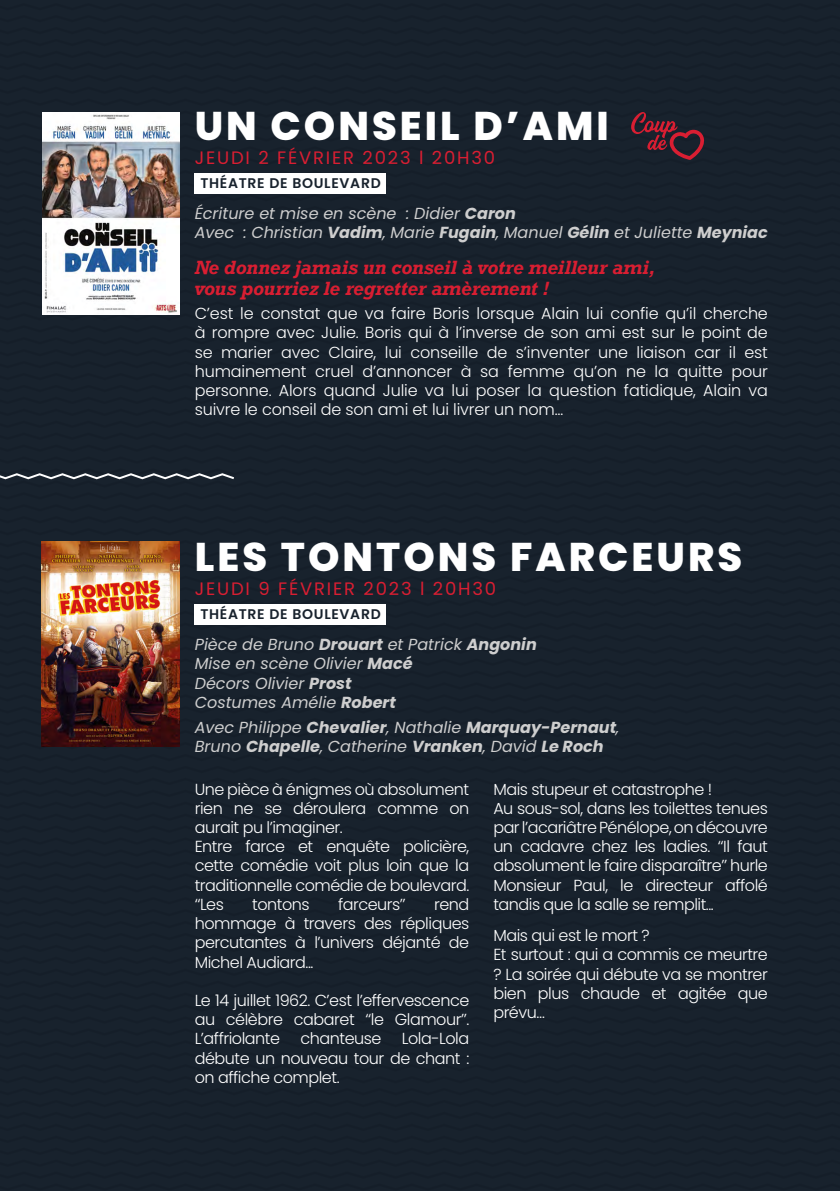
<style>
.page{position:relative;width:840px;height:1191px;background:#fff}
.page>*{position:absolute;margin:0;border:0;box-sizing:border-box;transform-origin:0 0}
.t1{font:800 40px "Poppins";letter-spacing:.075em;color:#fff}
.t2{font:italic 700 18px/21.6px "Rockwell";letter-spacing:-.01em;color:#d91e32}
.t3{font:18px "Poppins";letter-spacing:.1em;color:#d91e32}
.t4{font:300 16px/19.2px "Poppins";letter-spacing:-.03em;color:#fff;text-align:justify}
.t5{font:italic 16px/19.2px "Poppins";color:#cecece}
.t6{font:italic 700 16px/19.2px "Poppins";color:#cecece}
.t7{font:600 14px "Poppins";letter-spacing:.05em;color:#18222d}
.s1{font-weight:700}
.s2{font-weight:400}
</style>
<div class="page">
<div style="left:0;top:585px;width:839px;height:606px;background:#18222d"></div>
<div style="left:0;top:0;width:839px;height:584px;background:#18222d"></div>
<div style="left:195px;top:173px;width:191px;height:20px;background:#fff"></div>
<img style="left:43px;top:112px;width:136px;height:202px">
<div style="left:194px;top:604px;width:192px;height:20px;background:#fff"></div>
<img style="left:41px;top:541px;width:138px;height:205px">
<img style="left:99px;top:541px;width:21px;height:12px">
<svg style="left:0;top:472px;width:236px;height:9px;background:#4d545d"></svg>
<svg style="left:630px;top:111px;width:74px;height:49px;background:#41202d"></svg>
<h1 class="t1" style="left:195px;top:103px;width:415px">UN CONSEIL D’AMI</h1>
<p class="t3" style="left:195px;top:147px;width:302px">JEUDI 2 FÉVRIER 2023 l 20H30</p>
<p class="t7" style="left:200px;top:175px;width:182px">THÉATRE DE BOULEVARD</p>
<p class="t5" style="left:195px;top:204px;width:574px">Écriture et mise en scène : Didier <span class="s1">Caron<br></span>Avec : Christian <span class="s1">Vadim</span>, Marie <span class="s1">Fugain</span>, Manuel <span class="s1">Gélin</span> et Juliette <span class="s1">Meyniac</span></p>
<p class="t2" style="left:195px;top:256px;width:462px">Ne donnez jamais un conseil à votre meilleur ami, vous pourriez le regretter amèrement !</p>
<p class="t4" style="left:195px;top:304px;width:574px">C’est le constat que va faire Boris lorsque Alain lui confie qu’il cherche à rompre avec Julie. Boris qui à l’inverse de son ami est sur le point de se marier avec Claire, lui conseille de s’inventer une liaison car il est humainement cruel d’annoncer à sa femme qu’on ne la quitte pour personne. Alors quand Julie va lui poser la question fatidique, Alain va suivre le conseil de son ami et lui livrer un nom…</p>
<h1 class="t1" style="left:195px;top:533px;width:548px">LES TONTONS FARCEURS</h1>
<p class="t3" style="left:195px;top:578px;width:303px">JEUDI 9 FÉVRIER 2023 l 20H30</p>
<p class="t7" style="left:200px;top:606px;width:182px">THÉATRE DE BOULEVARD</p>
<p class="t5" style="left:195px;top:635px;width:343px">Pièce de Bruno <span class="s1">Drouart</span> et Patrick <span class="s1">Angonin<br></span>Mise en scène Olivier <span class="s1">Macé<br></span>Décors Olivier <span class="s1">Prost<br></span>Costumes Amélie <span class="s1">Robert</span></p>
<p class="t6" style="left:195px;top:718px;width:426px"><span class="s2">Avec Philippe</span> Chevalier<span class="s2">, Nathalie</span> Marquay-Pernaut<span class="s2">,<br>Bruno</span> Chapelle<span class="s2">, Catherine</span> Vranken<span class="s2">, David</span> Le Roch</p>
<p class="t4" style="left:194px;top:779px;width:276px;text-align:left">Une pièce à énigmes où absolument rien ne se déroulera comme on aurait pu l’imaginer.<br>Entre farce et enquête policière, cette comédie voit plus loin que la traditionnelle comédie de boulevard. ‘‘Les</p>
<p class="t4" style="left:493px;top:779px;width:276px;text-align:left">Mais stupeur et catastrophe !<br>Au sous-sol, dans les toilettes tenues par l’acariâtre Pénélope, on découvre un cadavre chez les ladies. ‘‘Il faut absolument le faire disparaître’’ hurle Monsieur Paul, le directeur affolé tandis que la salle se remplit...</p>
<p class="t4" style="left:493px;top:926px;width:276px;text-align:left">Mais qui est le mort ?<br>Et surtout : qui a commis ce meurtre ? La soirée qui débute va se montrer bien plus chaude et agitée que prévu…</p>
<p class="t4" style="left:252px;top:894px;width:59px">tontons</p>
<p class="t4" style="left:338px;top:894px;width:69px">farceurs’’</p>
<p class="t4" style="left:194px;top:894px;width:276px;text-indent:239px">rend hommage à travers des répliques percutantes à l’univers déjanté de Michel Audiard...</p>
<p class="t4" style="left:194px;top:990px;width:276px">Le 14 juillet 1962. C’est l’effervescence au célèbre cabaret ‘‘le Glamour’’.<br>L’affriolante</p>
<p class="t4" style="left:194px;top:1029px;width:276px;text-indent:207px">Lola-Lola débute un nouveau tour de chant : on affiche complet.</p>
<p class="t4" style="left:300px;top:1029px;width:82px">chanteuse</p>
</div>
